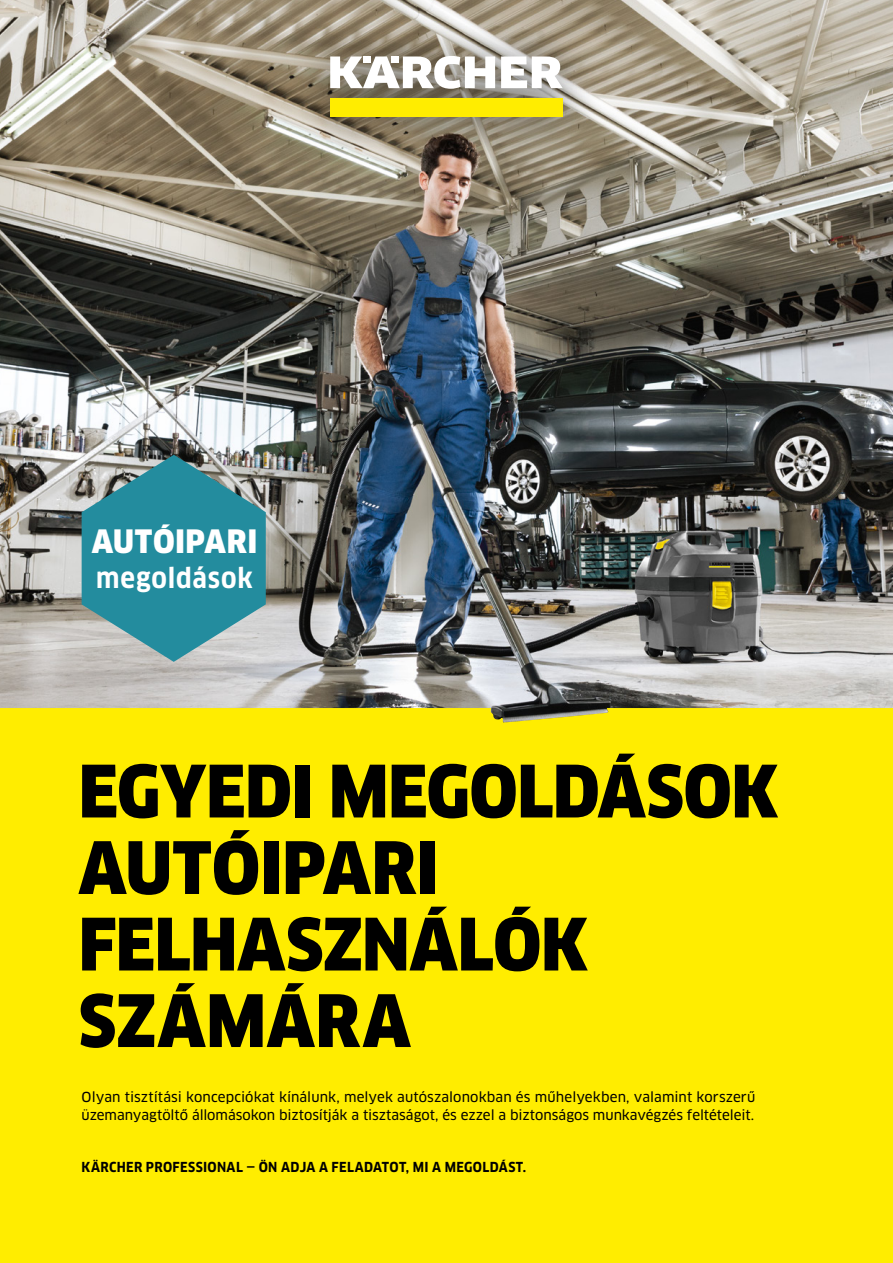
<style>
.page{position:relative;width:893px;height:1263px;background:#fff}
.page>*{position:absolute;margin:0;border:0;box-sizing:border-box;transform-origin:0 0}
.Business_Unit_Narrow{font:900 70.35px/76.5px "Clan Pro Narr";letter-spacing:-.005em;color:#000}
.t1{font:900 31.5px "Clan Pro Narr";letter-spacing:.015em;color:#fff}
.t2{font:700 27px "Clan Pro Narr";letter-spacing:.03em;color:#fff}
.t3{font:13.5px/17.9px "Clan Pro News";color:#000}
.Business_Unit_Narrow-2{font:700 13.5px "Clan Pro Narr";letter-spacing:.025em;color:#000}
</style>
<div class="page">
<img style="left:0;top:0;width:893px;height:708px">
<div style="left:0;top:708px;width:893px;height:555px;background:#ffed00"></div>
<div style="left:291px;top:17px;width:310px;height:140px;background:#000;opacity:.55"></div>
<div style="left:330px;top:98px;width:233px;height:19px;background:#ffed00"></div>
<svg style="left:501px;top:56px;width:62px;height:32px"></svg>
<svg style="left:330px;top:56px;width:165px;height:33px"></svg>
<svg style="left:82px;top:455px;width:184px;height:207px;background:#4b96a2"></svg>
<p class="t1" style="left:92px;top:523px;width:167px">AUTÓIPARI</p>
<p class="t2" style="left:96px;top:563px;width:158px">megoldások</p>
<p class="Business_Unit_Narrow" style="left:79px;top:754px;width:701px">EGYEDI MEGOLDÁSOK<br>AUTÓIPARI<br>FELHASZNÁLÓK<br>SZÁMÁRA</p>
<p class="t3" style="left:82px;top:1088px;width:675px">Olyan tisztítási koncepciókat kínálunk, melyek autószalonokban és műhelyekben, valamint korszerű üzemanyagtöltő állomásokon biztosítják a tisztaságot, és ezzel a biztonságos munkavégzés feltételeit.</p>
<p class="Business_Unit_Narrow-2" style="left:81px;top:1159px;width:446px">KÄRCHER PROFESSIONAL — ÖN ADJA A FELADATOT, MI A MEGOLDÁST.</p>
</div>
